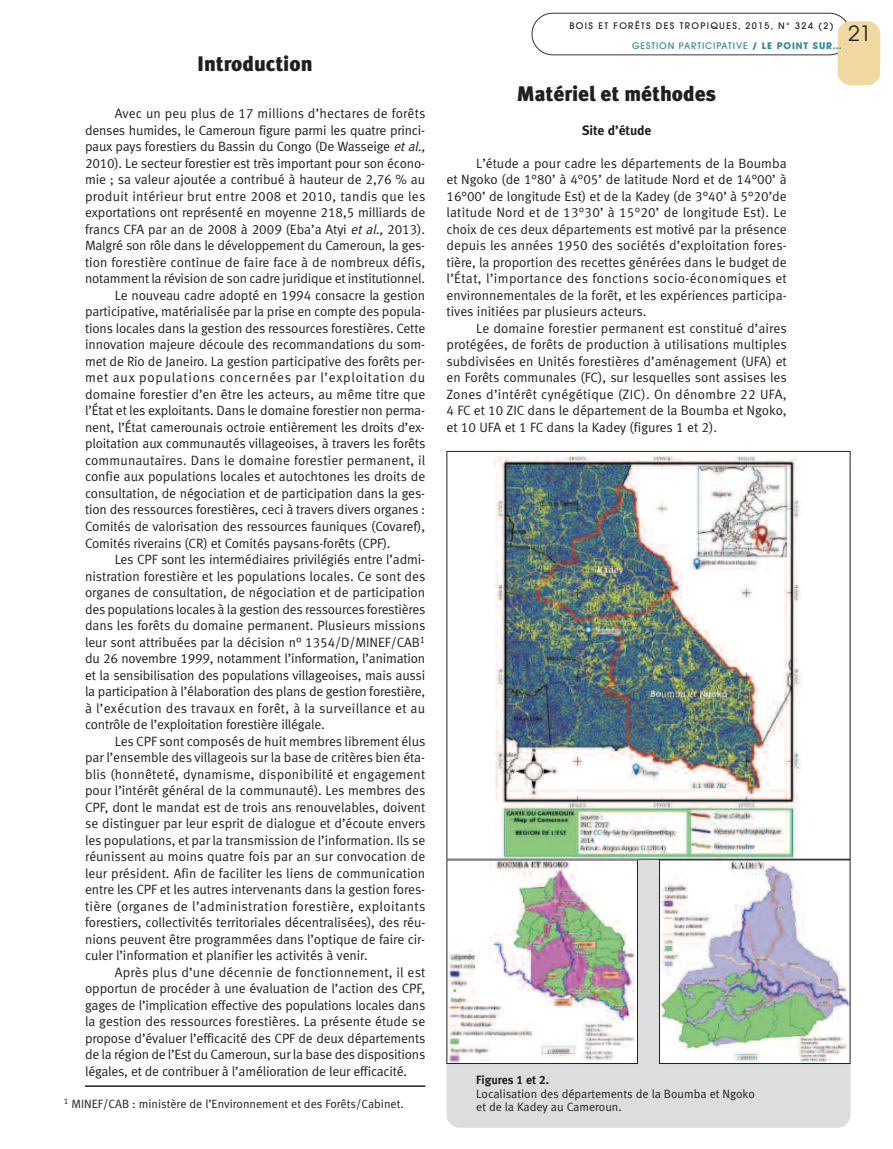
<style>
.page{position:relative;width:893px;height:1149px;background:#fff}
.page>*{position:absolute;margin:0;border:0;box-sizing:border-box;transform-origin:0 0}
.t1{font:21px "Meta Black LF";color:#231f20}
.t2{font:21px "Avant Garde";color:#231f20}
.t3{font:13.5px/16.5px "Meta Normal LF";letter-spacing:-.01em;color:#231f20;text-align:justify}
.t4{font:13.5px "Meta Normal LF";letter-spacing:.02em;color:#231f20}
.t5{font:13.5px "Meta Normal LF";letter-spacing:.015em;color:#231f20}
.t6{font:13.5px "Meta Normal LF";letter-spacing:.01em;color:#231f20}
.t7{font:13.5px "Meta Normal LF";letter-spacing:.025em;color:#231f20}
.t8{font:13.5px "Meta Normal LF";letter-spacing:.055em;color:#231f20}
.t9{font:13.5px "Meta Bold LF";color:#231f20}
.t10{font:12px/13.5px "Meta Normal LF";color:#231f20}
.t11{font:12px "Meta Bold LF";color:#231f20}
.t12{font:500 9px "Avant Garde";letter-spacing:.15em;color:#231f20}
.t13{font:500 9px "Avant Garde";letter-spacing:.1em;color:#2c8993}
.s1{font-style:italic}
.s2{font-weight:700}
</style>
<div class="page">
<hr style="left:85px;top:1085px;width:340px;height:1px;background:#231f20">
<div style="left:446px;top:456px;width:404px;height:671px;background:#dcdddf;border-radius:13px"></div>
<div style="left:447px;top:451px;width:403px;height:407px;background:#fff"></div>
<img style="left:495px;top:456px;width:307px;height:401px">
<img style="left:448px;top:861px;width:188px;height:200px">
<img style="left:661px;top:861px;width:187px;height:200px">
<div style="left:659px;top:859px;width:191px;height:204px;border:1px solid #231f20"></div>
<svg style="left:531px;top:13px;width:316px;height:42px"></svg>
<div style="left:838px;top:21px;width:42px;height:64px;background:#f0d9a0;border-radius:13px"></div>
<h1 class="t1" style="left:198px;top:56px;width:116px">Introduction</h1>
<p class="t6" style="left:115px;top:109px;width:312px">Avec un peu plus de 17 millions d’hectares de forêts</p>
<p class="t3" style="left:85px;top:123px;width:341px">denses humides, le Cameroun figure parmi les quatre princi-</p>
<p class="t3" style="left:85px;top:139px;width:344px">paux pays forestiers du Bassin du Congo (De Wasseige <span class="s1">etal.,</span></p>
<p class="t3" style="left:85px;top:156px;width:341px">2010). Le secteur forestier est très important pour son écono-</p>
<p class="t3" style="left:85px;top:172px;width:342px">mie ; sa valeur ajoutée a contribué à hauteur de 2,76 % au</p>
<p class="t4" style="left:85px;top:191px;width:342px">produit intérieur brut entre 2008 et 2010, tandis que les</p>
<p class="t3" style="left:85px;top:205px;width:342px">exportations ont représenté en moyenne 218,5 milliards de</p>
<p class="t3" style="left:85px;top:222px;width:342px">francs CFA par an de 2008 à 2009 (Eba’a Atyi <span class="s1">etal.,</span>2013).</p>
<p class="t3" style="left:85px;top:238px;width:342px">Malgré son rôle dans le développement du Cameroun, la ges-</p>
<p class="t3" style="left:85px;top:255px;width:342px">tion forestière continue de faire face à de nombreux défis,</p>
<p class="t3" style="left:85px;top:271px;width:342px">notamment la révision de son cadre juridique et institutionnel.</p>
<p class="t3" style="left:115px;top:288px;width:312px">Le nouveau cadre adopté en 1994 consacre la gestion</p>
<p class="t3" style="left:85px;top:304px;width:342px">participative, matérialisée par la prise en compte des popula-</p>
<p class="t3" style="left:85px;top:321px;width:342px">tions locales dans la gestion des ressources forestières. Cette</p>
<p class="t3" style="left:85px;top:337px;width:342px">innovation majeure découle des recommandations du som-</p>
<p class="t3" style="left:85px;top:354px;width:341px">met de Rio de Janeiro. La gestion participative des forêts per-</p>
<p class="t8" style="left:85px;top:373px;width:342px">met aux populations concernées par l’exploitation du</p>
<p class="t3" style="left:85px;top:387px;width:342px">domaine forestier d’en être les acteurs, au même titre que</p>
<p class="t3" style="left:85px;top:403px;width:342px">l’État et les exploitants. Dans le domaine forestier non perma-</p>
<p class="t3" style="left:85px;top:420px;width:341px">nent, l’État camerounais octroie entièrement les droits d’ex-</p>
<p class="t3" style="left:85px;top:436px;width:342px">ploitation aux communautés villageoises, à travers les forêts</p>
<p class="t6" style="left:85px;top:455px;width:342px">communautaires. Dans le domaine forestier permanent, il</p>
<p class="t3" style="left:85px;top:469px;width:342px">confie aux populations locales et autochtones les droits de</p>
<p class="t3" style="left:85px;top:486px;width:342px">consultation, de négociation et de participation dans la ges-</p>
<p class="t3" style="left:85px;top:502px;width:342px">tion des ressources forestières, ceci à travers divers organes :</p>
<p class="t3" style="left:85px;top:519px;width:342px">Comités de valorisation des ressources fauniques (Covaref),</p>
<p class="t3" style="left:85px;top:535px;width:307px">Comités riverains (CR) et Comités paysans-forêts (CPF).</p>
<p class="t3" style="left:115px;top:552px;width:312px">Les CPF sont les intermédiaires privilégiés entre l’admi-</p>
<p class="t3" style="left:85px;top:568px;width:342px">nistration forestière et les populations locales. Ce sont des</p>
<p class="t3" style="left:85px;top:585px;width:342px">organes de consultation, de négociation et de participation</p>
<p class="t3" style="left:85px;top:601px;width:342px">des populations locales à la gestion des ressources forestières</p>
<p class="t3" style="left:85px;top:618px;width:342px">dans les forêts du domaine permanent. Plusieurs missions</p>
<p class="t3" style="left:85px;top:634px;width:342px">leur sont attribuées par la décision n° 1354/D/MINEF/CAB<sup>1</sup></p>
<p class="t3" style="left:85px;top:651px;width:342px">du 26 novembre 1999, notamment l’information, l’animation</p>
<p class="t3" style="left:85px;top:667px;width:342px">et la sensibilisation des populations villageoises, mais aussi</p>
<p class="t3" style="left:85px;top:684px;width:342px">la participation à l’élaboration des plans de gestion forestière,</p>
<p class="t4" style="left:85px;top:703px;width:342px">à l’exécution des travaux en forêt, à la surveillance et au</p>
<p class="t3" style="left:85px;top:717px;width:241px">contrôle de l’exploitation forestière illégale.</p>
<p class="t3" style="left:115px;top:733px;width:312px">Les CPF sont composés de huit membres librement élus</p>
<p class="t3" style="left:85px;top:750px;width:342px">par l’ensemble des villageois sur la base de critères bien éta-</p>
<p class="t5" style="left:85px;top:769px;width:342px">blis (honnêteté, dynamisme, disponibilité et engagement</p>
<p class="t3" style="left:85px;top:783px;width:342px">pour l’intérêt général de la communauté). Les membres des</p>
<p class="t3" style="left:85px;top:799px;width:342px">CPF, dont le mandat est de trois ans renouvelables, doivent</p>
<p class="t3" style="left:85px;top:816px;width:342px">se distinguer par leur esprit de dialogue et d’écoute envers</p>
<p class="t3" style="left:85px;top:832px;width:342px">les populations, et par la transmission de l’information. Ils se</p>
<p class="t3" style="left:85px;top:849px;width:342px">réunissent au moins quatre fois par an sur convocation de</p>
<p class="t3" style="left:85px;top:865px;width:342px">leur président. Afin de faciliter les liens de communication</p>
<p class="t3" style="left:85px;top:882px;width:342px">entre les CPF et les autres intervenants dans la gestion fores-</p>
<p class="t7" style="left:85px;top:901px;width:342px">tière (organes de l’administration forestière, exploitants</p>
<p class="t3" style="left:85px;top:915px;width:342px">forestiers, collectivités territoriales décentralisées), des réu-</p>
<p class="t3" style="left:85px;top:931px;width:342px">nions peuvent être programmées dans l’optique de faire cir-</p>
<p class="t3" style="left:85px;top:948px;width:284px">culer l’information et planifier les activités à venir.</p>
<p class="t5" style="left:115px;top:967px;width:312px">Après plus d’une décennie de fonctionnement, il est</p>
<p class="t3" style="left:85px;top:981px;width:342px">opportun de procéder à une évaluation de l’action des CPF,</p>
<p class="t3" style="left:85px;top:997px;width:342px">gages de l’implication effective des populations locales dans</p>
<p class="t3" style="left:85px;top:1014px;width:342px">la gestion des ressources forestières. La présente étude se</p>
<p class="t3" style="left:85px;top:1030px;width:342px">propose d’évaluer l’efficacité des CPF de deux départements</p>
<p class="t3" style="left:85px;top:1047px;width:342px">de la région de l’Est du Cameroun, sur la base des dispositions</p>
<p class="t3" style="left:85px;top:1063px;width:324px">légales, et de contribuer à l’amélioration de leur efficacité.</p>
<p class="t10" style="left:64px;top:1097px;width:341px"><sup>1</sup> MINEF/CAB : ministère de l’Environnement et des Forêts/Cabinet.</p>
<p class="t12" style="left:569px;top:23px;width:266px">BOIS ET FORÊTS DES TROPIQUES, 2015, N° 324 (2)</p>
<h1 class="t2" style="left:848px;top:26px;width:25px">21</h1>
<p class="t13" style="left:632px;top:42px;width:211px">GESTION PARTICIPATIVE <span class="s2">/ LE POINT SUR…</span></p>
<h1 class="t1" style="left:517px;top:86px;width:201px">Matériel et méthodes</h1>
<p class="t9" style="left:582px;top:125px;width:71px">Site d’étude</p>
<p class="t3" style="left:446px;top:156px;width:342px;text-indent:30px">L’étude a pour cadre les départements de la Boumba et Ngoko (de 1°80’ à 4°05’ de latitude Nord et de 14°00’ à 16°00’ de longitude Est) et de la Kadey (de 3°40’ à 5°20’de latitude Nord et de 13°30’ à 15°20’ de longitude Est). Le choix de ces deux départements est motivé par la présence depuis les années 1950 des sociétés d’exploitation fores&shy;tière, la proportion des recettes générées dans le budget de l’État, l’importance des fonctions socio-économiques et environnementales de la forêt, et les expériences participa&shy;tives initiées par plusieurs acteurs.</p>
<p class="t3" style="left:446px;top:321px;width:342px;text-indent:30px">Le domaine forestier permanent est constitué d’aires protégées, de forêts de production à utilisations multiples subdivisées en Unités forestières d’aménagement (UFA) et en Forêts communales (FC), sur lesquelles sont assises les Zones d’intérêt cynégétique (ZIC). On dénombre 22 UFA, 4 FC et 10 ZIC dans le département de la Boumba et Ngoko, et 10 UFA et 1 FC dans la Kadey (figures 1 et 2).</p>
<p class="t11" style="left:476px;top:1075px;width:74px">Figures 1 et 2.</p>
<p class="t10" style="left:476px;top:1087px;width:280px">Localisation des départements de la Boumba et Ngoko et de la Kadey au Cameroun.</p>
</div>
